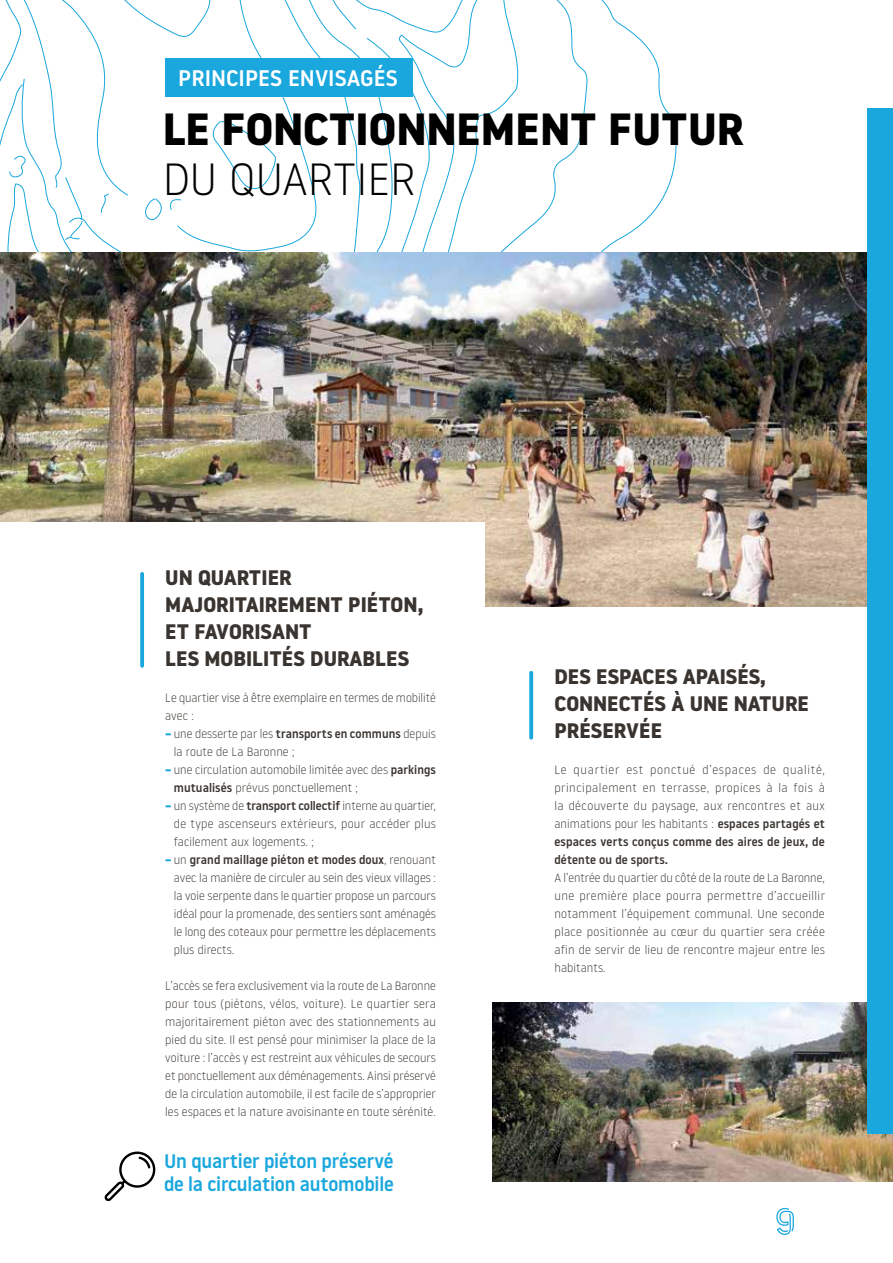
<style>
.page{position:relative;width:893px;height:1263px;background:#fff}
.page>*{position:absolute;margin:0;border:0;box-sizing:border-box;transform-origin:0 0}
.t1{font:700 45px "Noway";color:#000}
.t2{font:300 45px "Noway";color:#000}
.t3{font:500 22.5px "Noway";color:#fff}
.t4{font:700 21px/27px "Noway";color:#39342f}
.t5{font:500 19.5px/23.4px "Noway";letter-spacing:-.01em;color:#1aa7dd}
.t6{font:300 12px/18px "Noway";letter-spacing:.005em;color:#39342f;text-align:justify}
.s1{font-weight:500}
</style>
<div class="page">
<svg style="left:0;top:0;width:867px;height:253px"></svg>
<img style="left:0;top:253px;width:867px;height:353px">
<div style="left:0;top:522px;width:485px;height:153px;background:#fff"></div>
<svg style="left:776px;top:1208px;width:18px;height:27px"></svg>
<div style="left:165px;top:59px;width:247px;height:38px;background:#1aa7dd"></div>
<div style="left:119px;top:1151px;width:36px;height:37px;border:2px solid #000;border-radius:50%"></div>
<svg style="left:138px;top:1155px;width:14px;height:14px"></svg>
<svg style="left:104px;top:1177px;width:24px;height:25px"></svg>
<svg style="left:165px;top:733px;width:6px;height:2px"></svg>
<svg style="left:165px;top:769px;width:6px;height:2px"></svg>
<svg style="left:165px;top:805px;width:6px;height:2px"></svg>
<svg style="left:165px;top:859px;width:6px;height:2px"></svg>
<img style="left:493px;top:1002px;width:400px;height:180px">
<svg style="left:140px;top:572px;width:4px;height:96px"></svg>
<svg style="left:529px;top:671px;width:4px;height:68px"></svg>
<div style="left:867px;top:108px;width:26px;height:1026px;background:#1aa7dd"></div>
<h2 class="t3" style="left:178px;top:63px;width:221px">PRINCIPES ENVISAGÉS</h2>
<h1 class="t1" style="left:162px;top:103px;width:583px">LE FONCTIONNEMENT FUTUR</h1>
<h1 class="t2" style="left:162px;top:148px;width:255px">DU QUARTIER</h1>
<h3 class="t4" style="left:165px;top:564px;width:260px">UN QUARTIER<br>MAJORITAIREMENT PIÉTON,<br>ET FAVORISANT<br>LES MOBILITÉS DURABLES</h3>
<p class="t6" style="left:165px;top:688px;width:272px">Le quartier vise à être exemplaire en termes de mobilité avec :</p>
<p class="t6" style="left:174px;top:724px;width:264px;text-align:left">une desserte par les <span class="s1">transports en communs</span> depuis la route de La Baronne ;<br>une circulation automobile limitée avec des <span class="s1">parkings mutualisés</span> prévus ponctuellement ;<br>un système de <span class="s1">transport collectif</span> interne au quartier, de type ascenseurs extérieurs, pour accéder plus facilement aux logements. ;<br>un <span class="s1">grand maillage piéton et modes doux</span>, renouant avec la manière de circuler au sein des vieux villages : la voie serpente dans le quartier propose un parcours idéal pour la promenade, des sentiers sont aménagés le long des coteaux pour permettre les déplacements plus directs.</p>
<p class="t6" style="left:165px;top:976px;width:272px">L’accès se fera exclusivement via la route de La Baronne pour tous (piétons, vélos, voiture). Le quartier sera majoritairement piéton avec des stationnements au pied du site. Il est pensé pour minimiser la place de la voiture : l’accès y est restreint aux véhicules de secours et ponctuellement aux déménagements. Ainsi préservé de la circulation automobile, il est facile de s’approprier les espaces et la nature avoisinante en toute sérénité.</p>
<h3 class="t5" style="left:164px;top:1149px;width:231px">Un quartier piéton préservé de la circulation automobile</h3>
<h3 class="t4" style="left:554px;top:663px;width:256px">DES ESPACES APAISÉS,<br>CONNECTÉS À UNE NATURE<br>PRÉSERVÉE</h3>
<p class="t6" style="left:554px;top:760px;width:272px">Le quartier est ponctué d’espaces de qualité, principalement en terrasse, propices à la fois à la découverte du paysage, aux rencontres et aux animations pour les habitants : <span class="s1">espaces partagés et espaces verts conçus comme des aires de jeux, de détente ou de sports.</span></p>
<p class="t6" style="left:554px;top:868px;width:272px">A l’entrée du quartier du côté de la route de La Baronne, une première place pourra permettre d’accueillir notamment l’équipement communal. Une seconde place positionnée au cœur du quartier sera créée afin de servir de lieu de rencontre majeur entre les habitants.</p>
</div>
